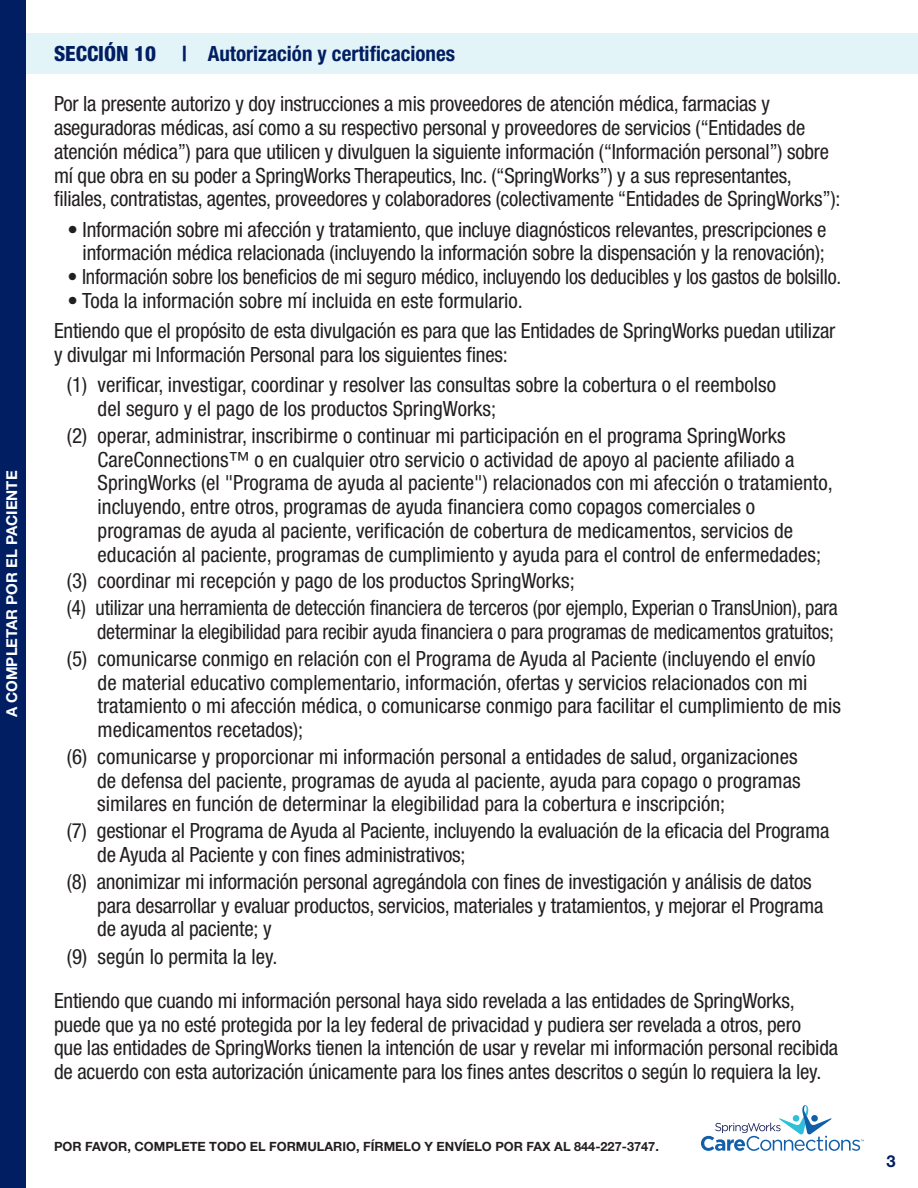
<style>
.page{position:relative;width:918px;height:1188px;background:#fff}
.page>*{position:absolute;margin:0;border:0;box-sizing:border-box;transform-origin:0 0}
.t1{font:condensed 21px/23.7px "Helvetica Neue LT Std";letter-spacing:-.01em;color:#231f20}
.t2{font:condensed 21px/23.7px "Helvetica Neue LT Std";letter-spacing:-.01em;color:#231f20;text-align:right;scale:.96 1}
.t3{font:700 condensed 21px "Helvetica Neue LT Std";color:#001e61}
.t4{font:700 16.5px "Helvetica Neue LT Std";color:#001e61}
.t5{font:700 15px "Helvetica Neue LT Std";color:#fff}
.t6{font:700 12.75px "Helvetica Neue LT Std";color:#231f20}
.s1{font-weight:800}
</style>
<div class="page">
<div style="left:25px;top:33px;width:893px;height:41px;background:#e3f4f9"></div>
<div style="left:0;top:0;width:25px;height:1188px;background:#001e61"></div>
<svg style="left:701px;top:1105px;width:163px;height:46px"></svg>
<p class="t5" style="left:3px;top:717px;width:248px;rotate:-90deg">A COMPLETAR POR EL PACIENTE</p>
<p class="t3" style="left:54px;top:41px;width:403px"><span class="s1">SECCIÓN 10</span> | Autorización y certificaciones</p>
<p class="t1" style="left:54px;top:92px;width:788px">Por la presente autorizo y doy instrucciones a mis proveedores de atención médica, farmacias y aseguradoras médicas, así como a su respectivo personal y proveedores de servicios (“Entidades de atención médica”) para que utilicen y divulguen la siguiente información (“Información personal”) sobre mí que obra en su poder a SpringWorks Therapeutics, Inc. (“SpringWorks”) y a sus representantes, filiales, contratistas, agentes, proveedores y colaboradores (colectivamente “Entidades de SpringWorks”):</p>
<p class="t1" style="left:68px;top:217px;width:761px;text-align:right">• Información sobre mi afección y tratamiento, que incluye diagnósticos relevantes, prescripciones e información médica relacionada (incluyendo la información sobre la dispensación y la renovación);</p>
<p class="t2" style="left:68px;top:265px;width:808px">• Información sobre los beneficios de mi seguro médico, incluyendo los deducibles y los gastos de bolsillo.</p>
<p class="t1" style="left:68px;top:288px;width:457px">• Toda la información sobre mí incluida en este formulario.</p>
<p class="t1" style="left:54px;top:319px;width:783px">Entiendo que el propósito de esta divulgación es para que las Entidades de SpringWorks puedan utilizar y divulgar mi Información Personal para los siguientes fines:</p>
<p class="t1" style="left:98px;top:373px;width:680px;text-indent:-31px">(1) verificar, investigar, coordinar y resolver las consultas sobre la cobertura o el reembolso del seguro y el pago de los productos SpringWorks;</p>
<p class="t1" style="left:98px;top:424px;width:737px;text-indent:-31px">(2) operar, administrar, inscribirme o continuar mi participación en el programa SpringWorks CareConnections™ o en cualquier otro servicio o actividad de apoyo al paciente afiliado a SpringWorks (el "Programa de ayuda al paciente") relacionados con mi afección o tratamiento, incluyendo, entre otros, programas de ayuda financiera como copagos comerciales o programas de ayuda al paciente, verificación de cobertura de medicamentos, servicios de educación al paciente, programas de cumplimiento y ayuda para el control de enfermedades;</p>
<p class="t1" style="left:67px;top:569px;width:509px">(3) coordinar mi recepción y pago de los productos SpringWorks;</p>
<p class="t2" style="left:67px;top:596px;width:805px">(4) utilizar una herramienta de detección financiera de terceros (por ejemplo, Experian o TransUnion), para determinar la elegibilidad para recibir ayuda financiera o para programas de medicamentos gratuitos;</p>
<p class="t1" style="left:98px;top:647px;width:745px;text-indent:-31px">(5) comunicarse conmigo en relación con el Programa de Ayuda al Paciente (incluyendo el envío<br>de material educativo complementario, información, ofertas y servicios relacionados con mi tratamiento o mi afección médica, o comunicarse conmigo para facilitar el cumplimiento de mis medicamentos recetados);</p>
<p class="t1" style="left:97px;top:745px;width:705px;text-indent:-30px">(6) comunicarse y proporcionar mi información personal a entidades de salud, organizaciones de defensa del paciente, programas de ayuda al paciente, ayuda para copago o programas similares en función de determinar la elegibilidad para la cobertura e inscripción;</p>
<p class="t1" style="left:97px;top:819px;width:734px;text-indent:-30px">(7) gestionar el Programa de Ayuda al Paciente, incluyendo la evaluación de la eficacia del Programa de Ayuda al Paciente y con fines administrativos;</p>
<p class="t1" style="left:97px;top:870px;width:728px;text-indent:-30px">(8) anonimizar mi información personal agregándola con fines de investigación y análisis de datos para desarrollar y evaluar productos, servicios, materiales y tratamientos, y mejorar el Programa de ayuda al paciente; y</p>
<p class="t1" style="left:67px;top:944px;width:212px">(9) según lo permita la ley.</p>
<p class="t1" style="left:54px;top:988px;width:786px">Entiendo que cuando mi información personal haya sido revelada a las entidades de SpringWorks, puede que ya no esté protegida por la ley federal de privacidad y pudiera ser revelada a otros, pero<br>que las entidades de SpringWorks tienen la intención de usar y revelar mi información personal recibida de acuerdo con esta autorización únicamente para los fines antes descritos o según lo requiera la ley.</p>
<p class="t6" style="left:54px;top:1138px;width:606px">POR FAVOR, COMPLETE TODO EL FORMULARIO, FÍRMELO Y ENVÍELO POR FAX AL 844-227-3747.</p>
<p class="t4" style="left:886px;top:1151px;width:11px">3</p>
</div>
